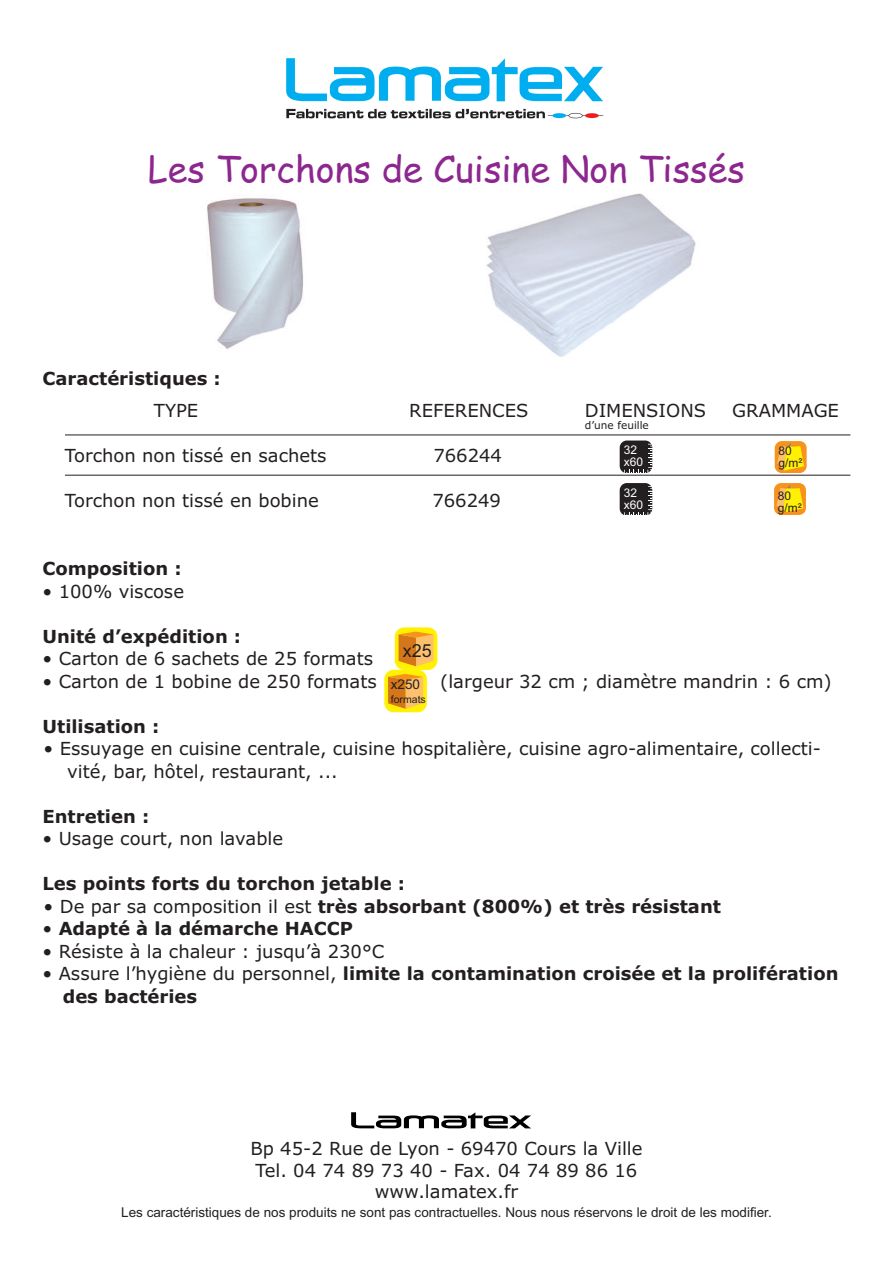
<style>
.page{position:relative;width:893px;height:1263px;background:#fff}
.page>*{position:absolute;margin:0;border:0;box-sizing:border-box;transform-origin:0 0}
.t1{font:36px "Comic Sans MS";color:#8c278f}
.t2{font:18px/21.6px "Verdana";color:#231f20}
.t3{font:700 18px/22.5px "Verdana";color:#231f20}
.t4{font:18px "Arial";color:#231f20}
.t5{font:13.5px "Arial";color:#231f20}
.t6{font:12px/12px "Arial";color:#231f20}
.t7{font:12px/12px "Arial";color:#fff}
.t8{font:10.5px "Verdana";color:#231f20}
.t9{font:10.5px "Arial";color:#231f20}
.s1{font-weight:400}
</style>
<div class="page">
<img style="left:286px;top:58px;width:318px;height:61px">
<hr style="left:65px;top:475px;width:785px;height:1px;background:#231f20">
<hr style="left:65px;top:435px;width:785px;height:1px;background:#231f20">
<svg style="left:620px;top:440px;width:32px;height:33px"></svg>
<div style="left:775px;top:441px;width:32px;height:31px;background:#f7931d;border-radius:7px"></div>
<svg style="left:777px;top:444px;width:27px;height:27px"></svg>
<img style="left:207px;top:198px;width:96px;height:151px">
<svg style="left:620px;top:483px;width:32px;height:32px"></svg>
<svg style="left:351px;top:1112px;width:180px;height:16px"></svg>
<img style="left:486px;top:193px;width:210px;height:164px">
<div style="left:774px;top:483px;width:32px;height:32px;background:#f7931d;border-radius:7px"></div>
<svg style="left:776px;top:486px;width:27px;height:27px"></svg>
<div style="left:395px;top:627px;width:42px;height:43px;background:#fff101;border-radius:9px"></div>
<svg style="left:399px;top:631px;width:35px;height:35px"></svg>
<div style="left:384px;top:670px;width:43px;height:42px;background:#fff101;border-radius:9px"></div>
<svg style="left:388px;top:674px;width:35px;height:35px"></svg>
<h1 class="t1" style="left:148px;top:148px;width:599px">Les Torchons de Cuisine Non Tissés</h1>
<p class="t3" style="left:43px;top:368px;width:180px">Caractéristiques :</p>
<p class="t2" style="left:154px;top:400px;width:46px">TYPE</p>
<p class="t2" style="left:409px;top:400px;width:121px">REFERENCES</p>
<p class="t2" style="left:585px;top:400px;width:123px">DIMENSIONS</p>
<p class="t2" style="left:732px;top:400px;width:108px">GRAMMAGE</p>
<p class="t8" style="left:585px;top:419px;width:66px">d’une feuille</p>
<p class="t2" style="left:65px;top:445px;width:263px">Torchon non tissé en sachets</p>
<p class="t2" style="left:433px;top:445px;width:70px">766244</p>
<p class="t2" style="left:65px;top:490px;width:255px">Torchon non tissé en bobine</p>
<p class="t2" style="left:432px;top:490px;width:70px">766249</p>
<p class="t7" style="left:624px;top:444px;width:21px">32 x60</p>
<p class="t6" style="left:778px;top:445px;width:25px">80 g/m²</p>
<p class="t7" style="left:624px;top:487px;width:21px">32 x60</p>
<p class="t6" style="left:778px;top:490px;width:25px">80 g/m²</p>
<p class="t3" style="left:43px;top:558px;width:141px">Composition :</p>
<p class="t2" style="left:43px;top:581px;width:143px">• 100% viscose</p>
<p class="t3" style="left:43px;top:625px;width:200px">Unité d’expédition :</p>
<p class="t2" style="left:43px;top:648px;width:332px">• Carton de 6 sachets de 25 formats</p>
<p class="t2" style="left:43px;top:671px;width:336px">• Carton de 1 bobine de 250 formats</p>
<p class="t2" style="left:440px;top:671px;width:393px">(largeur 32 cm ; diamètre mandrin : 6 cm)</p>
<p class="t3" style="left:43px;top:715px;width:118px">Utilisation :</p>
<p class="t2" style="left:67px;top:738px;width:755px;line-height:22.5px;text-indent:-24px">• Essuyage en cuisine centrale, cuisine hospitalière, cuisine agro-alimentaire, collecti&shy;vité, bar, hôtel, restaurant, ...</p>
<p class="t3" style="left:43px;top:805px;width:108px">Entretien :</p>
<p class="t2" style="left:43px;top:828px;width:242px">• Usage court, non lavable</p>
<p class="t3" style="left:43px;top:873px;width:364px">Les points forts du torchon jetable :</p>
<p class="t3" style="left:44px;top:895px;width:679px"><span class="s1">• De par sa composition il est</span> très absorbant (800%) et très résistant</p>
<p class="t3" style="left:43px;top:918px;width:312px"><span class="s1">•</span> Adapté à la démarche HACCP</p>
<p class="t2" style="left:43px;top:941px;width:343px">• Résiste à la chaleur : jusqu’à 230°C</p>
<p class="t3" style="left:63px;top:963px;width:777px;text-indent:-20px"><span class="s1">• Assure l’hygiène du personnel,</span> limite la contamination croisée et la prolifération des bactéries</p>
<p class="t4" style="left:403px;top:641px;width:31px">x25</p>
<p class="t5" style="left:391px;top:677px;width:31px">x250</p>
<p class="t9" style="left:391px;top:694px;width:37px">formats</p>
<p class="t2" style="left:250px;top:1138px;width:394px;text-align:center">Bp 45-2 Rue de Lyon - 69470 Cours la Ville<br>Tel. 04 74 89 73 40 - Fax. 04 74 89 86 16 www.lamatex.fr</p>
<p class="t5" style="left:121px;top:1205px;width:652px">Les caractéristiques de nos produits ne sont pas contractuelles. Nous nous réservons le droit de les modifier.</p>
</div>
